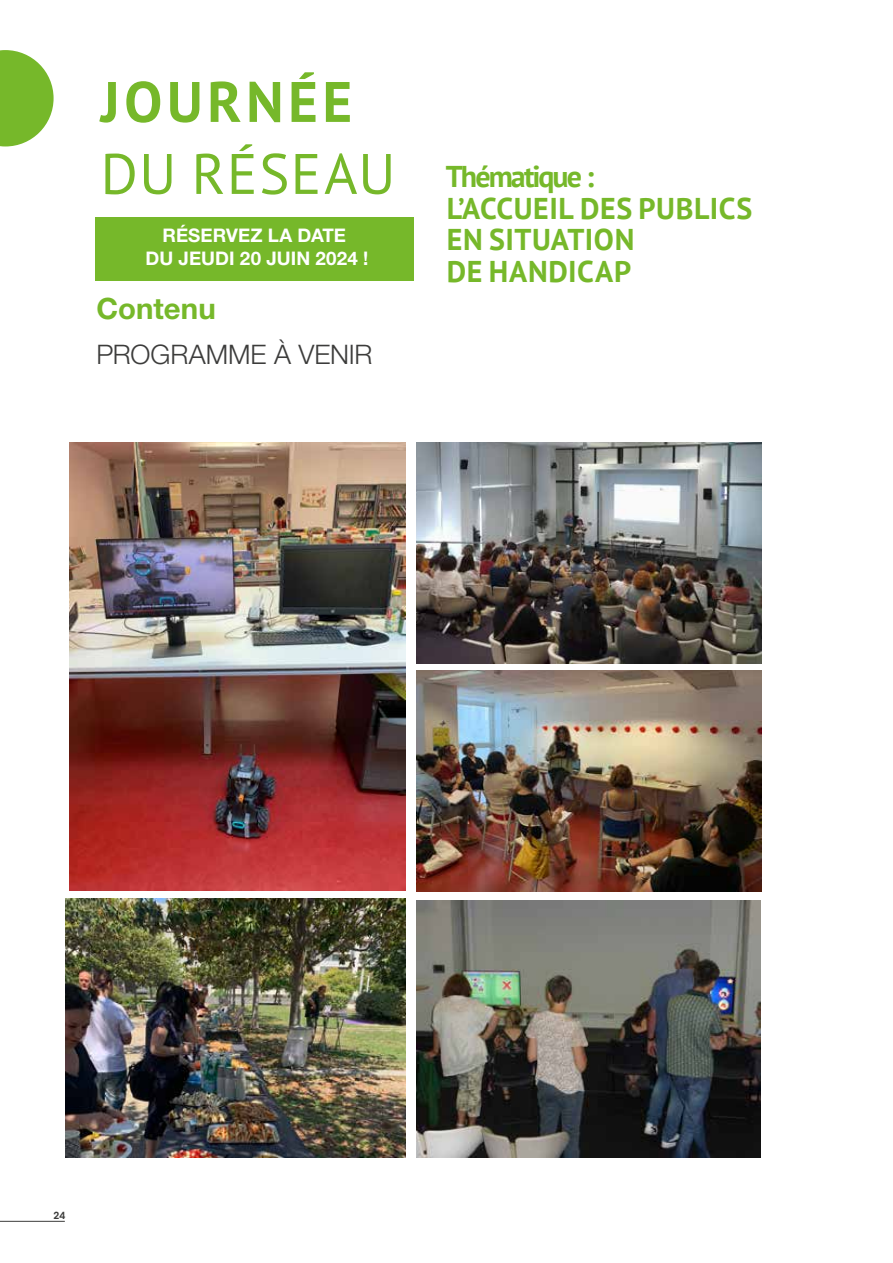
<style>
.page{position:relative;width:893px;height:1263px;background:#fff}
.page>*{position:absolute;margin:0;border:0;box-sizing:border-box;transform-origin:0 0}
.t1{font:700 57px "PT Sans";letter-spacing:.08em;color:#76b82a}
.t2{font:700 30px/31.5px "PT Sans";letter-spacing:.015em;color:#76b82a}
.t3{font:700 29.4px "Helvetica Neue LT Std";color:#76b82a}
.t4{font:300 27px "Helvetica Neue LT Std";letter-spacing:-.005em;color:#3c3c3b}
.t5{font:700 18.75px/22.5px "Helvetica Neue LT Std";letter-spacing:.005em;color:#fff;text-align:center}
.t6{font:600 9.75px "ITC Avant Garde Std";color:#3c3c3b}
.s1{font-weight:400;font-size:57px}
</style>
<div class="page">
<hr style="left:0;top:1221px;width:65px;height:1px;background:#3c3c3b">
<svg style="left:0;top:50px;width:54px;height:96px"></svg>
<div style="left:95px;top:217px;width:319px;height:64px;background:#76b82a"></div>
<img style="left:65px;top:899px;width:340px;height:258px">
<img style="left:417px;top:670px;width:345px;height:221px">
<img style="left:69px;top:442px;width:337px;height:449px">
<img style="left:417px;top:442px;width:345px;height:221px">
<img style="left:417px;top:900px;width:343px;height:258px">
<h1 class="t1" style="left:101px;top:64px;width:253px">JOURNÉE</h1>
<p class="t2" style="left:447px;top:160px;width:307px;text-indent:-346px"><span class="s1">DU RÉSEAU</span> Thématique :<br>L’ACCUEIL DES PUBLICS<br>EN SITUATION<br>DE HANDICAP</p>
<p class="t3" style="left:96px;top:291px;width:121px">Contenu</p>
<p class="t4" style="left:96px;top:338px;width:278px">PROGRAMME À VENIR</p>
<p class="t5" style="left:145px;top:224px;width:224px">RÉSERVEZ LA DATE<br>DU JEUDI 20 JUIN 2024 !</p>
<p class="t6" style="left:54px;top:1209px;width:13px">24</p>
</div>
